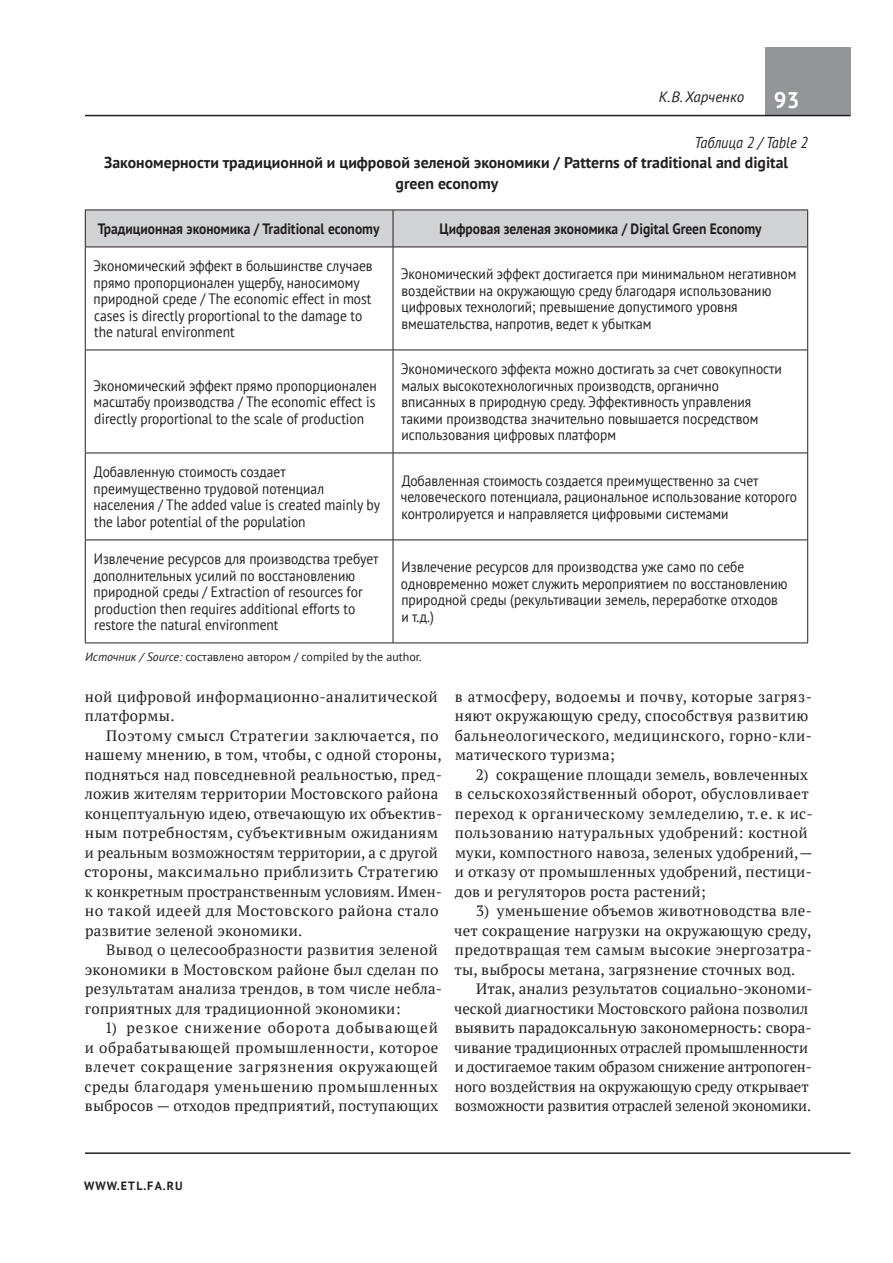
<style>
.page{position:relative;width:893px;height:1263px;background:#fff}
.page>*{position:absolute;margin:0;border:0;box-sizing:border-box;transform-origin:0 0}
.t1{font:700 22.5px "PT Sans";color:#fff}
.t2{font:700 15.75px/20.2px "PT Sans";color:#231f20;text-align:center}
.t3{font:italic 15.75px "PT Sans";color:#231f20;scale:.9 1}
.t4{font:15px/19.5px "PT Serif";letter-spacing:.015em;color:#231f20}
.t5{font:15px/16.5px "PT Sans";color:#231f20;scale:.9 1}
.t6{font:15px/19.5px "PT Serif";letter-spacing:-.005em;color:#231f20}
.t7{font:700 15px "PT Sans";color:#231f20;scale:.9 1}
.t8{font:italic 15px "PT Sans";color:#231f20}
.t9{font:12px "PT Sans";color:#231f20}
.t10{font:700 12px "PT Sans";letter-spacing:.11em;color:#231f20}
.s1{font-style:italic}
</style>
<div class="page">
<div style="left:765px;top:48px;width:85px;height:68px;background:#939598"></div>
<hr style="left:85px;top:1152px;width:765px;height:2px;background:#231f20">
<hr style="left:85px;top:115px;width:765px;height:1px;background:#231f20">
<div style="left:86px;top:211px;width:721px;height:36px;background:#d1d2d4"></div>
<hr style="left:393px;top:210px;width:1px;height:37px;background:#231f20">
<hr style="left:393px;top:247px;width:1px;height:103px;background:#231f20">
<hr style="left:85px;top:350px;width:308px;height:1px;background:#231f20">
<hr style="left:393px;top:350px;width:415px;height:1px;background:#231f20">
<hr style="left:393px;top:350px;width:1px;height:103px;background:#231f20">
<hr style="left:85px;top:453px;width:308px;height:1px;background:#231f20">
<hr style="left:393px;top:453px;width:415px;height:1px;background:#231f20">
<hr style="left:393px;top:453px;width:1px;height:87px;background:#231f20">
<hr style="left:85px;top:540px;width:308px;height:1px;background:#231f20">
<hr style="left:393px;top:540px;width:415px;height:1px;background:#231f20">
<hr style="left:393px;top:540px;width:1px;height:103px;background:#231f20">
<hr style="left:85px;top:247px;width:1px;height:103px;background:#231f20">
<hr style="left:807px;top:247px;width:1px;height:103px;background:#231f20">
<hr style="left:85px;top:350px;width:1px;height:103px;background:#231f20">
<hr style="left:807px;top:350px;width:1px;height:103px;background:#231f20">
<hr style="left:85px;top:453px;width:1px;height:87px;background:#231f20">
<hr style="left:807px;top:453px;width:1px;height:87px;background:#231f20">
<hr style="left:85px;top:540px;width:1px;height:103px;background:#231f20">
<hr style="left:807px;top:540px;width:1px;height:103px;background:#231f20">
<hr style="left:85px;top:643px;width:308px;height:1px;background:#231f20">
<hr style="left:393px;top:643px;width:415px;height:1px;background:#231f20">
<hr style="left:85px;top:210px;width:308px;height:1px;background:#231f20">
<hr style="left:85px;top:210px;width:1px;height:37px;background:#231f20">
<hr style="left:393px;top:210px;width:415px;height:1px;background:#231f20">
<hr style="left:807px;top:210px;width:1px;height:37px;background:#231f20">
<hr style="left:85px;top:247px;width:308px;height:1px;background:#231f20">
<hr style="left:393px;top:247px;width:415px;height:1px;background:#231f20">
<p class="t8" style="left:659px;top:87px;width:87px">К.В. Харченко</p>
<h1 class="t1" style="left:774px;top:85px;width:27px">93</h1>
<p class="t3" style="left:695px;top:133px;width:127px">Таблица 2 / Table 2</p>
<p class="t2" style="left:104px;top:153px;width:685px">Закономерности традиционной и цифровой зеленой экономики / Patterns of traditional and digital green economy</p>
<p class="t7" style="left:98px;top:219px;width:315px">Традиционная экономика / Traditional economy</p>
<p class="t7" style="left:439px;top:219px;width:360px">Цифровая зеленая экономика / Digital Green Economy</p>
<p class="t5" style="left:93px;top:257px;width:312px">Экономический эффект в большинстве случаев прямо пропорционален ущербу, наносимому природной среде / The economic effect in most cases is directly proportional to the damage to the natural environment</p>
<p class="t5" style="left:401px;top:266px;width:441px">Экономический эффект достигается при минимальном негативном воздействии на окружающую среду благодаря использованию цифровых технологий; превышение допустимого уровня вмешательства, напротив, ведет к убыткам</p>
<p class="t5" style="left:93px;top:377px;width:317px;text-align:justify">Экономический эффект прямо пропорционален масштабу производства / The economic effect is directly proportional to the scale of production</p>
<p class="t5" style="left:401px;top:360px;width:425px">Экономического эффекта можно достигать за счет совокупности малых высокотехнологичных производств, органично вписанных в природную среду. Эффективность управления такими производства значительно повышается посредством использования цифровых платформ</p>
<p class="t5" style="left:94px;top:464px;width:320px">Добавленную стоимость создает преимущественно трудовой потенциал населения / The added value is created mainly by the labor potential of the population</p>
<p class="t5" style="left:401px;top:472px;width:442px">Добавленная стоимость создается преимущественно за счет человеческого потенциала, рациональное использование которого контролируется и направляется цифровыми системами</p>
<p class="t5" style="left:94px;top:550px;width:318px">Извлечение ресурсов для производства требует дополнительных усилий по восстановлению природной среды / Extraction of resources for production then requires additional efforts to restore the natural environment</p>
<p class="t5" style="left:401px;top:559px;width:431px">Извлечение ресурсов для производства уже само по себе одновременно может служить мероприятием по восстановлению природной среды (рекультивации земель, переработке отходов и т.д.)</p>
<p class="t9" style="left:85px;top:649px;width:338px"><span class="s1">Источник / Source:</span> составлено автором / compiled by the author.</p>
<p class="t4" style="left:85px;top:686px;width:354px">ной цифровой информационно-аналитической платформы.</p>
<p class="t4" style="left:85px;top:725px;width:359px;text-indent:22px">Поэтому смысл Стратегии заключается, по нашему мнению, в том, чтобы, с одной стороны, подняться над повседневной реальностью, пред&shy;ложив жителям территории Мостовского района концептуальную идею, отвечающую их объектив&shy;ным потребностям, субъективным ожиданиям и реальным возможностям территории, а с другой стороны, максимально приблизить Стратегию к конкретным пространственным условиям. Имен&shy;но такой идеей для Мостовского района стало развитие зеленой экономики.</p>
<p class="t4" style="left:85px;top:940px;width:359px;text-indent:22px">Вывод о целесообразности развития зеленой экономики в Мостовском районе был сделан по результатам анализа трендов, в том числе небла&shy;гоприятных для традиционной экономики:</p>
<p class="t4" style="left:85px;top:1018px;width:355px;text-align:justify;text-indent:20px">1) резкое снижение оборота добывающей и обрабатывающей промышленности, которое влечет сокращение загрязнения окружающей среды благодаря уменьшению промышленных выбросов — отходов предприятий, поступающих</p>
<p class="t4" style="left:455px;top:686px;width:359px">в атмосферу, водоемы и почву, которые загряз&shy;няют окружающую среду, способствуя развитию бальнеологического, медицинского, горно-кли&shy;матического туризма;</p>
<p class="t4" style="left:455px;top:764px;width:359px;text-indent:21px">2) сокращение площади земель, вовлеченных в сельскохозяйственный оборот, обусловливает переход к органическому земледелию, т.е. к ис&shy;пользованию натуральных удобрений: костной муки, компостного навоза, зеленых удобрений,— и отказу от промышленных удобрений, пестици&shy;дов и регуляторов роста растений;</p>
<p class="t4" style="left:454px;top:901px;width:360px;text-align:justify;text-indent:22px">3) уменьшение объемов животноводства вле&shy;чет сокращение нагрузки на окружающую среду, предотвращая тем самым высокие энергозатра&shy;ты, выбросы метана, загрязнение сточных вод.</p>
<p class="t6" style="left:454px;top:979px;width:360px;text-indent:22px">Итак, анализ результатов социально-экономи&shy;ческой диагностики Мостовского района позволил выявить парадоксальную закономерность: свора&shy;чивание традиционных отраслей промышленности и достигаемое таким образом снижение антропоген&shy;ного воздействия на окружающую среду открывает возможности развития отраслей зеленой экономики.</p>
<p class="t10" style="left:84px;top:1178px;width:100px">www.etl.fa.ru</p>
</div>
